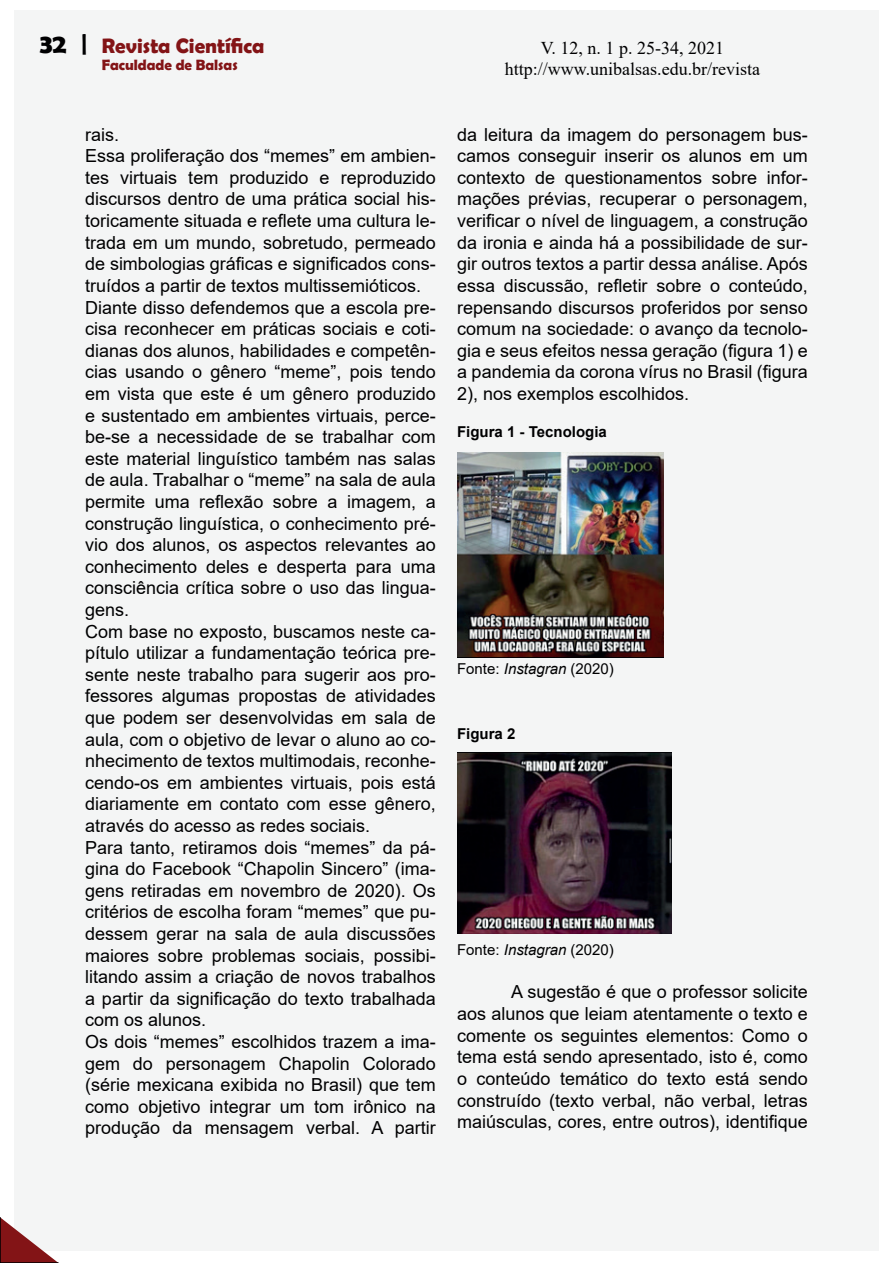
<style>
.page{position:relative;width:893px;height:1263px;background:#fff}
.page>*{position:absolute;margin:0;border:0;box-sizing:border-box;transform-origin:0 0}
.t1{font:700 21px "Berlin Sans FB Demi";color:#831416}
.t2{font:18px/21.6px "Arial";color:#000001;text-align:justify}
.t3{font:18px/21.6px "Times New Roman";color:#000001;text-align:center}
.t4{font:15px "Arial";color:#000001}
.t5{font:700 15px "Arial";color:#000001}
.t6{font:700 15px "Berlin Sans FB Demi";color:#831416}
.s1{font-size:27px;color:#000001}
.s2{font-style:italic}
</style>
<div class="page">
<div style="left:14px;top:11px;width:865px;height:1240px;background:#f4f5f5"></div>
<svg style="left:0;top:1217px;width:59px;height:46px"></svg>
<img style="left:458px;top:452px;width:206px;height:205px">
<img style="left:458px;top:752px;width:214px;height:182px">
<p class="t1" style="left:39px;top:34px;width:227px"><span class="s1">32 |</span> Revista Científica</p>
<p class="t6" style="left:102px;top:56px;width:138px">Faculdade de Balsas</p>
<p class="t3" style="left:505px;top:36px;width:257px">V. 12, n. 1 p. 25-34, 2021 http://www.unibalsas.edu.br/revista</p>
<p class="t2" style="left:85px;top:123px;width:352px;text-align:left">rais.<br>Essa proliferação dos “memes” em ambien&shy;tes virtuais tem produzido e reproduzido discursos dentro de uma prática social his&shy;toricamente situada e reflete uma cultura le&shy;trada em um mundo, sobretudo, permeado de simbologias gráficas e significados cons&shy;truídos a partir de textos multissemióticos.<br>Diante disso defendemos que a escola pre&shy;cisa reconhecer em práticas sociais e coti&shy;dianas dos alunos, habilidades e competên&shy;cias usando o gênero “meme”, pois tendo em vista que este é um gênero produzido e sustentado em ambientes virtuais, perce&shy;be-se a necessidade de se trabalhar com este material linguístico também nas salas de aula. Trabalhar o “meme” na sala de aula permite uma reflexão sobre a imagem, a construção linguística, o conhecimento pré&shy;vio dos alunos, os aspectos relevantes ao conhecimento deles e desperta para uma consciência crítica sobre o uso das lingua&shy;gens.<br>Com base no exposto, buscamos neste ca&shy;pítulo utilizar a fundamentação teórica pre&shy;sente neste trabalho para sugerir aos pro&shy;fessores algumas propostas de atividades que podem ser desenvolvidas em sala de aula, com o objetivo de levar o aluno ao co&shy;nhecimento de textos multimodais, reconhe&shy;cendo-os em ambientes virtuais, pois está diariamente em contato com esse gênero, através do acesso as redes sociais.<br>Para tanto, retiramos dois “memes” da pá&shy;gina do Facebook “Chapolin Sincero” (ima&shy;gens retiradas em novembro de 2020). Os critérios de escolha foram “memes” que pu&shy;dessem gerar na sala de aula discussões maiores sobre problemas sociais, possibi&shy;litando assim a criação de novos trabalhos a partir da significação do texto trabalhada com os alunos.<br>Os dois “memes” escolhidos trazem a ima&shy;gem do personagem Chapolin Colorado (série mexicana exibida no Brasil) que tem como objetivo integrar um tom irônico na produção da mensagem verbal. A partir</p>
<p class="t2" style="left:457px;top:123px;width:352px">da leitura da imagem do personagem bus&shy;camos conseguir inserir os alunos em um contexto de questionamentos sobre infor&shy;mações prévias, recuperar o personagem, verificar o nível de linguagem, a construção da ironia e ainda há a possibilidade de sur&shy;gir outros textos a partir dessa análise. Após essa discussão, refletir sobre o conteúdo, repensando discursos proferidos por senso comum na sociedade: o avanço da tecnolo&shy;gia e seus efeitos nessa geração (figura 1) e a pandemia da corona vírus no Brasil (figura 2), nos exemplos escolhidos.</p>
<p class="t5" style="left:457px;top:421px;width:151px">Figura 1 - Tecnologia</p>
<p class="t4" style="left:457px;top:659px;width:158px">Fonte: <span class="s2">Instagran</span> (2020)</p>
<p class="t5" style="left:457px;top:723px;width:60px">Figura 2</p>
<p class="t4" style="left:457px;top:940px;width:158px">Fonte: <span class="s2">Instagran</span> (2020)</p>
<p class="t2" style="left:457px;top:981px;width:352px;text-indent:54px">A sugestão é que o professor solicite aos alunos que leiam atentamente o texto e comente os seguintes elementos: Como o tema está sendo apresentado, isto é, como o conteúdo temático do texto está sendo construído (texto verbal, não verbal, letras maiúsculas, cores, entre outros), identifique</p>
</div>
